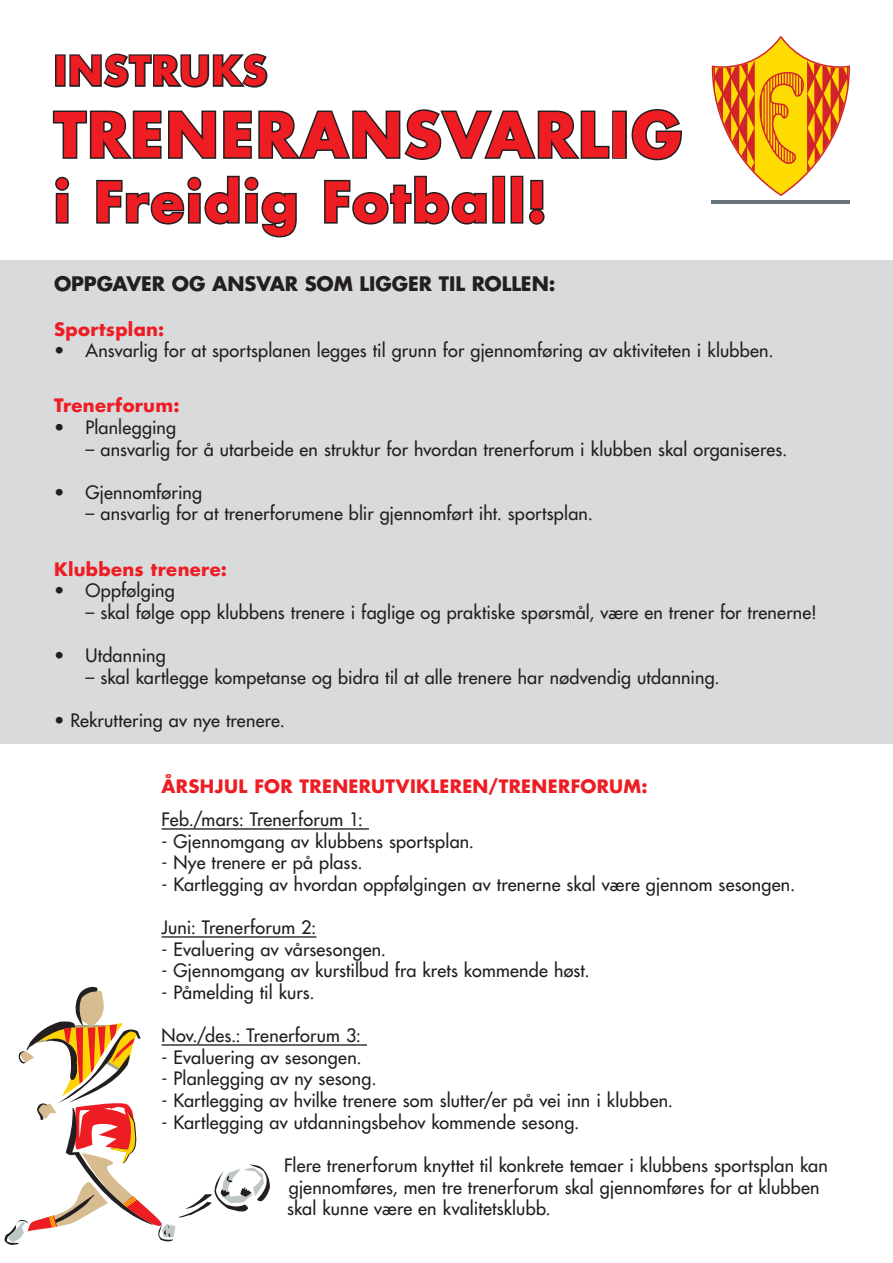
<style>
.page{position:relative;width:893px;height:1263px;background:#fff}
.page>*{position:absolute;margin:0;border:0;box-sizing:border-box;transform-origin:0 0}
.t1{font:700 60px "Futura";letter-spacing:.035em;color:#ee1d23}
.t2{font:700 54px "Futura";letter-spacing:.04em;color:#ee1d23}
.t3{font:700 39px "Futura";letter-spacing:.04em;color:#ee1d23}
.t4{font:700 19.5px "Futura";color:#231f20}
.t5{font:18px/21.6px "Futura";letter-spacing:.01em;color:#231f20}
.t6{font:700 18px "Futura";letter-spacing:.02em;color:#ee1d23}
</style>
<div class="page">
<div style="left:0;top:260px;width:893px;height:484px;background:#d9dadc"></div>
<svg style="left:5px;top:987px;width:265px;height:258px"></svg>
<svg style="left:712px;top:36px;width:138px;height:160px"></svg>
<hr style="left:712px;top:200px;width:138px;height:4px;background:#6a747b">
<div style="left:55px;top:54px;width:11px;height:33px;border:3px solid #231f20"></div>
<svg style="left:69px;top:53px;width:199px;height:35px"></svg>
<svg style="left:52px;top:109px;width:558px;height:51px"></svg>
<div style="left:612px;top:111px;width:15px;height:48px;border:3px solid #231f20"></div>
<svg style="left:631px;top:109px;width:51px;height:52px"></svg>
<svg style="left:55px;top:176px;width:15px;height:48px"></svg>
<svg style="left:96px;top:175px;width:201px;height:63px"></svg>
<svg style="left:324px;top:175px;width:163px;height:50px"></svg>
<div style="left:492px;top:176px;width:13px;height:48px;border:3px solid #231f20"></div>
<div style="left:510px;top:176px;width:13px;height:48px;border:3px solid #231f20"></div>
<svg style="left:529px;top:179px;width:16px;height:46px"></svg>
<hr style="left:162px;top:828px;width:207px;height:2px;background:#231f20">
<hr style="left:162px;top:936px;width:154px;height:2px;background:#231f20">
<hr style="left:162px;top:1044px;width:205px;height:2px;background:#231f20">
<h3 class="t3" style="left:54px;top:44px;width:214px">INSTRUKS</h3>
<h1 class="t1" style="left:54px;top:93px;width:629px">TRENERANSVARLIG</h1>
<h2 class="t2" style="left:54px;top:164px;width:495px">I FREIDIG FOTBALL!</h2>
<p class="t4" style="left:54px;top:270px;width:58px">OPPGAVER</p>
<p class="t4" style="left:172px;top:270px;width:56px">OG ANSVAR</p>
<p class="t4" style="left:305px;top:270px;width:68px">SO M LIGGER</p>
<p class="t4" style="left:439px;top:270px;width:47px">TIL ROLLEN</p>
<p class="t4" style="left:549px;top:270px;width:8px">:</p>
<p class="t6" style="left:54px;top:316px;width:112px">SPORTSPLAN:</p>
<p class="t5" style="left:54px;top:340px;width:721px">• Ansvarlig for at sportsplanen legges til grunn for gjennomføring av aktiviteten i klubben.</p>
<p class="t6" style="left:54px;top:393px;width:127px">TRENERFORUM:</p>
<p class="t5" style="left:54px;top:416px;width:124px">• Planlegging</p>
<p class="t5" style="left:86px;top:438px;width:703px">– ansvarlig for å utarbeide en struktur for hvordan trenerforum i klubben skal organiseres.</p>
<p class="t5" style="left:54px;top:481px;width:150px">• Gjennomføring</p>
<p class="t5" style="left:86px;top:503px;width:509px">– ansvarlig for at trenerforumene blir gjennomført iht. sportsplan.</p>
<p class="t6" style="left:54px;top:556px;width:175px">KLUBBENS TRENERE:</p>
<p class="t5" style="left:54px;top:580px;width:122px">• Oppfølging</p>
<p class="t5" style="left:86px;top:601px;width:733px">– skal følge opp klubbens trenere i faglige og praktiske spørsmål, være en trener for trenerne!</p>
<p class="t5" style="left:54px;top:644px;width:113px">• Utdanning</p>
<p class="t5" style="left:86px;top:666px;width:636px">– skal kartlegge kompetanse og bidra til at alle trenere har nødvendig utdanning.</p>
<p class="t5" style="left:54px;top:709px;width:232px">• Rekruttering av nye trenere.</p>
<p class="t6" style="left:162px;top:773px;width:107px">ÅRSHJUL FOR</p>
<p class="t6" style="left:300px;top:773px;width:13px">TRENERUTVIKLEREN</p>
<p class="t6" style="left:488px;top:773px;width:34px">/TRENERFORU</p>
<p class="t6" style="left:623px;top:773px;width:26px">M:</p>
<p class="t5" style="left:162px;top:809px;width:203px">Feb./mars: Trenerforum 1:</p>
<p class="t5" style="left:162px;top:830px;width:314px">- Gjennomgang av klubbens sportsplan.</p>
<p class="t5" style="left:162px;top:852px;width:203px">- Nye trenere er på plass.</p>
<p class="t5" style="left:162px;top:873px;width:635px">- Kartlegging av hvordan oppfølgingen av trenerne skal være gjennom sesongen.</p>
<p class="t5" style="left:162px;top:917px;width:156px">Juni: Trenerforum 2:</p>
<p class="t5" style="left:162px;top:938px;width:226px">- Evaluering av vårsesongen.</p>
<p class="t5" style="left:162px;top:960px;width:429px">- Gjennomgang av kurstilbud fra krets kommende høst.</p>
<p class="t5" style="left:162px;top:981px;width:155px">- Påmelding til kurs.</p>
<p class="t5" style="left:162px;top:1025px;width:201px">Nov./des.: Trenerforum 3:</p>
<p class="t5" style="left:162px;top:1046px;width:202px">- Evaluering av sesongen.</p>
<p class="t5" style="left:162px;top:1068px;width:216px">- Planlegging av ny sesong.</p>
<p class="t5" style="left:162px;top:1089px;width:513px">- Kartlegging av hvilke trenere som slutter/er på vei inn i klubben.</p>
<p class="t5" style="left:162px;top:1111px;width:419px">- Kartlegging av utdanningsbehov kommende sesong.</p>
<p class="t5" style="left:284px;top:1154px;width:545px">Flere trenerforum knyttet til konkrete temaer i klubbens sportsplan kan gjennomføres, men tre trenerforum skal gjennomføres for at klubben skal kunne være en kvalitetsklubb.</p>
</div>
